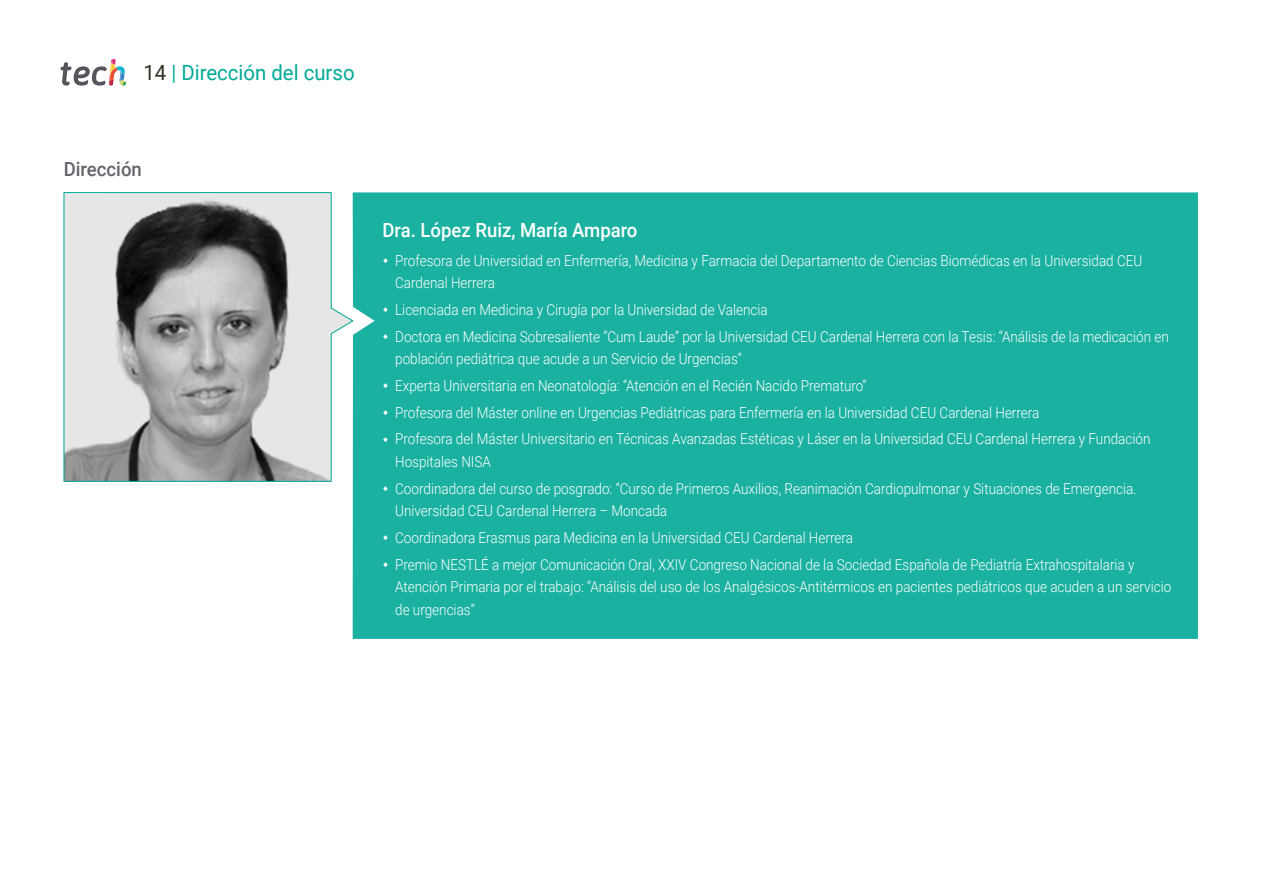
<style>
.page{position:relative;width:1263px;height:893px;background:#fff}
.page>*{position:absolute;margin:0;border:0;box-sizing:border-box;transform-origin:0 0}
.t1{font:21px "Roboto";color:#00a996}
.t2{font:500 19.5px "Roboto";color:#fff;scale:.95 1}
.t3{font:500 19.5px "Roboto";color:#61646a;scale:.95 1}
.t4{font:300 15px/26.7px "Roboto";color:#fff;scale:.9 1}
.s1{color:#312e20}
</style>
<div class="page">
<svg style="left:61px;top:59px;width:65px;height:27px"></svg>
<div style="left:353px;top:192px;width:845px;height:447px;background:#1ab1a0"></div>
<svg style="left:64px;top:192px;width:289px;height:290px;background:#b0b2b2"></svg>
<svg style="left:383px;top:258px;width:5px;height:5px"></svg>
<svg style="left:383px;top:307px;width:5px;height:5px"></svg>
<svg style="left:383px;top:334px;width:5px;height:5px"></svg>
<svg style="left:383px;top:383px;width:5px;height:5px"></svg>
<svg style="left:383px;top:410px;width:5px;height:5px"></svg>
<svg style="left:383px;top:437px;width:5px;height:5px"></svg>
<svg style="left:383px;top:486px;width:5px;height:5px"></svg>
<svg style="left:383px;top:535px;width:5px;height:5px"></svg>
<svg style="left:383px;top:562px;width:5px;height:5px"></svg>
<h1 class="t1" style="left:144px;top:57px;width:213px"><span class="s1">14</span> | Dirección del curso</h1>
<h2 class="t3" style="left:64px;top:155px;width:84px">Dirección</h2>
<h2 class="t2" style="left:382px;top:216px;width:270px">Dra. López Ruiz, María Amparo</h2>
<p class="t4" style="left:395px;top:248px;width:832px;line-height:22.5px">Profesora de Universidad en Enfermería, Medicina y Farmacia del Departamento de Ciencias Biomédicas en la Universidad CEU<br>Cardenal Herrera</p>
<p class="t4" style="left:395px;top:296px;width:861px">Licenciada en Medicina y Cirugía por la Universidad de Valencia<br>Doctora en Medicina Sobresaliente “Cum Laude” por la Universidad CEU Cardenal Herrera con la Tesis: “Análisis de la medicación en</p>
<p class="t4" style="left:395px;top:345px;width:841px">población pediátrica que acude a un Servicio de Urgencias”<br>Experta Universitaria en Neonatología: “Atención en el Recién Nacido Prematuro”<br>Profesora del Máster online en Urgencias Pediátricas para Enfermería en la Universidad CEU Cardenal Herrera<br>Profesora del Máster Universitario en Técnicas Avanzadas Estéticas y Láser en la Universidad CEU Cardenal Herrera y Fundación</p>
<p class="t4" style="left:395px;top:448px;width:825px">Hospitales NISA<br>Coordinadora del curso de posgrado: “Curso de Primeros Auxilios, Reanimación Cardiopulmonar y Situaciones de Emergencia.</p>
<p class="t4" style="left:395px;top:497px;width:823px">Universidad CEU Cardenal Herrera – Moncada<br>Coordinadora Erasmus para Medicina en la Universidad CEU Cardenal Herrera<br>Premio NESTLÉ a mejor Comunicación Oral, XXIV Congreso Nacional de la Sociedad Española de Pediatría Extrahospitalaria y</p>
<p class="t4" style="left:395px;top:575px;width:864px;line-height:22.5px">Atención Primaria por el trabajo: “Análisis del uso de los Analgésicos-Antitérmicos en pacientes pediátricos que acuden a un servicio de urgencias”</p>
</div>
